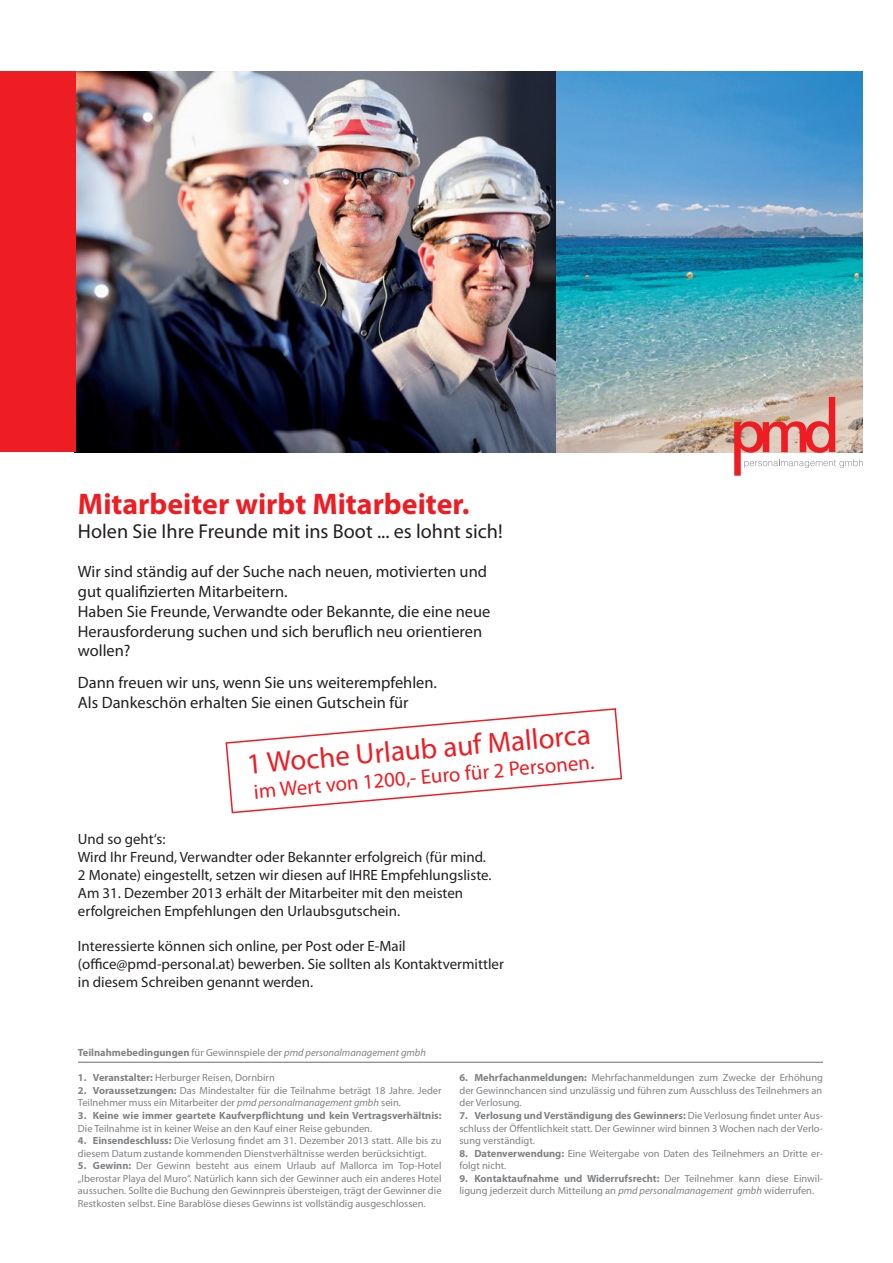
<style>
.page{position:relative;width:893px;height:1263px;background:#fff}
.page>*{position:absolute;margin:0;border:0;box-sizing:border-box;transform-origin:0 0}
.t1{font:700 29.85px "Myriad Pro";color:#ee1d23}
.t2{font:28.95px "Myriad Pro";color:#ee1d23}
.t3{font:20.85px "Myriad Pro";color:#ee1d23}
.t4{font:20.1px "Myriad Pro";color:#231f20}
.t5{font:16.35px/19.6px "Myriad Pro";color:#231f20}
.t6{font:15px/17.9px "Myriad Pro";color:#231f20}
.t7{font:10.5px/12.6px "Myriad Pro";color:#808285}
.t8{font:700 10.5px "Myriad Pro";color:#808285}
.t9{font:italic 10.5px "Myriad Pro";color:#808285}
.s1{font-weight:700;font-style:normal}
.s2{font-style:normal}
.s3{font-weight:700}
.s4{font-style:italic}
</style>
<div class="page">
<img style="left:75px;top:71px;width:481px;height:381px">
<div style="left:0;top:71px;width:75px;height:381px;background:#ee1d23"></div>
<img style="left:556px;top:71px;width:306px;height:381px">
<hr style="left:78px;top:1062px;width:745px;height:1px;background:#6c6d70">
<svg style="left:225px;top:708px;width:398px;height:106px"></svg>
<svg style="left:734px;top:397px;width:129px;height:79px"></svg>
<h1 class="t1" style="left:78px;top:484px;width:393px">Mitarbeiter wirbt Mitarbeiter.</h1>
<h3 class="t4" style="left:78px;top:519px;width:426px">Holen Sie Ihre Freunde mit ins Boot ... es lohnt sich!</h3>
<h3 class="t5" style="left:78px;top:562px;width:414px">Wir sind ständig auf der Suche nach neuen, motivierten und gut qualifizierten Mitarbeitern.<br>Haben Sie Freunde, Verwandte oder Bekannte, die eine neue Herausforderung suchen und sich beruflich neu orientieren wollen?</h3>
<h3 class="t5" style="left:78px;top:672px;width:361px">Dann freuen wir uns, wenn Sie uns weiterempfehlen.<br>Als Dankeschön erhalten Sie einen Gutschein für</h3>
<h2 class="t2" style="left:245px;top:746px;width:346px;rotate:-5deg">1 Woche Urlaub auf Mallorca</h2>
<h3 class="t3" style="left:253px;top:779px;width:343px;rotate:-5deg">im Wert von 1200,- Euro für 2 Personen.</h3>
<p class="t6" style="left:78px;top:830px;width:415px">Und so geht‘s:<br>Wird Ihr Freund, Verwandter oder Bekannter erfolgreich (für mind.<br>2 Monate) eingestellt, setzen wir diesen auf IHRE Empfehlungsliste.<br>Am 31. Dezember 2013 erhält der Mitarbeiter mit den meisten erfolgreichen Empfehlungen den Urlaubsgutschein.</p>
<h3 class="t6" style="left:78px;top:937px;width:427px">Interessierte können sich online, per Post oder E-Mail (office@pmd-personal.at) bewerben. Sie sollten als Kontaktvermittler in diesem Schreiben genannt werden.</h3>
<p class="t9" style="left:78px;top:1046px;width:350px"><span class="s1">Teilnahmebedingungen</span> <span class="s2">für Gewinnspiele der</span> pmd personalmanagement gmbh</p>
<p class="t7" style="left:78px;top:1071px;width:198px"><span class="s3">1. Veranstalter:</span> Herburger Reisen, Dornbirn</p>
<p class="t7" style="left:78px;top:1084px;width:365px"><span class="s3">2. Voraussetzungen:</span> Das Mindestalter für die Teilnahme beträgt 18 Jahre. Jeder<br>Teilnehmer muss ein Mitarbeiter der <span class="s4">pmd personalmanagement gmbh</span> sein.</p>
<p class="t8" style="left:78px;top:1108px;width:365px">3. Keine wie immer geartete Kaufverpflichtung und kein Vertragsverhältnis:</p>
<p class="t7" style="left:78px;top:1121px;width:296px">Die Teilnahme ist in keiner Weise an den Kauf einer Reise gebunden.</p>
<p class="t7" style="left:78px;top:1134px;width:365px"><span class="s3">4. Einsendeschluss:</span> Die Verlosung findet am 31. Dezember 2013 statt. Alle bis zu diesem Datum zustande kommenden Dienstverhältnisse werden berücksichtigt.</p>
<p class="t7" style="left:78px;top:1159px;width:365px;text-align:justify"><span class="s3">5. Gewinn:</span> Der Gewinn besteht aus einem Urlaub auf Mallorca im Top-Hotel „Iberostar Playa del Muro“. Natürlich kann sich der Gewinner auch ein anderes Hotel aussuchen. Sollte die Buchung den Gewinnpreis übersteigen, trägt der Gewinner die Restkosten selbst. Eine Barablöse dieses Gewinns ist vollständig ausgeschlossen.</p>
<p class="t7" style="left:459px;top:1071px;width:365px;text-align:justify"><span class="s3">6. Mehrfachanmeldungen:</span> Mehrfachanmeldungen zum Zwecke der Erhöhung der Gewinnchancen sind unzulässig und führen zum Ausschluss des Teilnehmers an der Verlosung.</p>
<p class="t7" style="left:459px;top:1109px;width:365px;text-align:justify"><span class="s3">7. Verlosung und Verständigung des Gewinners:</span> Die Verlosung findet unter Aus&shy;schluss der Öffentlichkeit statt. Der Gewinner wird binnen 3 Wochen nach der Verlo&shy;sung verständigt.</p>
<p class="t7" style="left:459px;top:1146px;width:365px"><span class="s3">8. Datenverwendung:</span> Eine Weitergabe von Daten des Teilnehmers an Dritte er&shy;folgt nicht.</p>
<p class="t7" style="left:459px;top:1172px;width:365px"><span class="s3">9. Kontaktaufnahme und Widerrufsrecht:</span> Der Teilnehmer kann diese Einwil&shy;ligung jederzeit durch Mitteilung an <span class="s4">pmd personalmanagement gmbh</span> widerrufen.</p>
</div>
